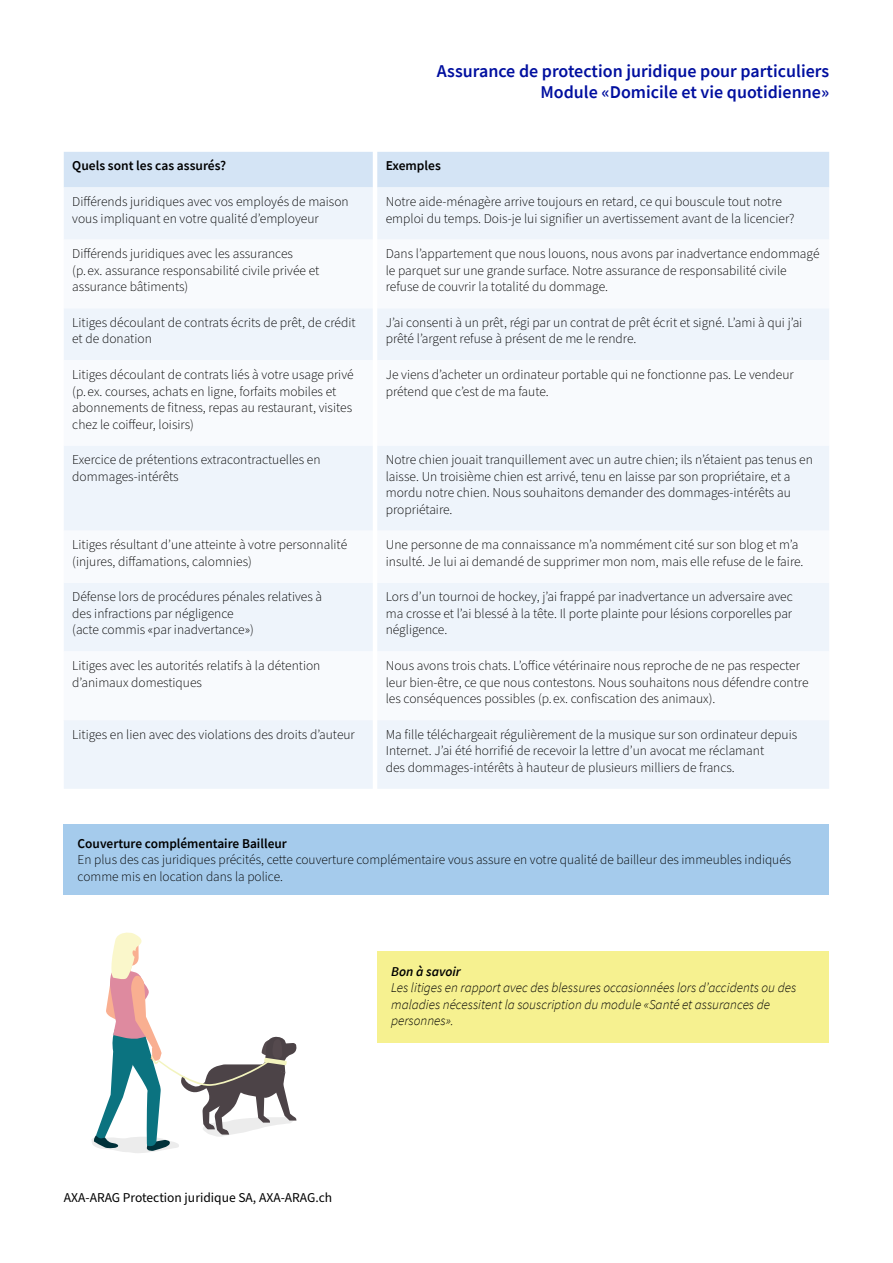
<style>
.page{position:relative;width:893px;height:1263px;background:#fff}
.page>*{position:absolute;margin:0;border:0;box-sizing:border-box;transform-origin:0 0}
.t1{font:600 18px/20.7px "Source Sans Pro";color:#000f9f;text-align:right}
.t2{font:300 13.5px/16.5px "Source Sans Pro";color:#000}
.t3{font:italic 300 13.5px/16.5px "Source Sans Pro";color:#000}
.t4{font:600 13.5px "Source Sans Pro";color:#000}
.t5{font:13.5px "Source Sans Pro";color:#000}
.t6{font:italic 600 13.5px "Source Sans Pro";color:#000}
</style>
<div class="page">
<div style="left:64px;top:152px;width:765px;height:35px;background:#d4e4f5"></div>
<div style="left:64px;top:187px;width:765px;height:602px;background:#eef4fb"></div>
<svg style="left:64px;top:240px;width:765px;height:480px"></svg>
<div style="left:377px;top:952px;width:452px;height:91px;background:#f6f190"></div>
<div style="left:64px;top:824px;width:765px;height:70px;background:#a5cbec"></div>
<svg style="left:91px;top:932px;width:206px;height:221px"></svg>
<h1 class="t1" style="left:437px;top:61px;width:394px">Assurance de protection juridique pour particuliers<br>Module «Domicile et vie quotidienne»</h1>
<p class="t4" style="left:72px;top:157px;width:156px">Quels sont les cas assurés?</p>
<p class="t4" style="left:386px;top:157px;width:57px">Exemples</p>
<p class="t2" style="left:72px;top:194px;width:278px">Différends juridiques avec vos employés de maison vous impliquant en votre qualité d’employeur</p>
<p class="t2" style="left:386px;top:194px;width:410px">Notre aide-ménagère arrive toujours en retard, ce qui bouscule tout notre emploi du temps. Dois-je lui signifier un avertissement avant de la licencier?</p>
<p class="t2" style="left:72px;top:246px;width:249px">Différends juridiques avec les assurances<br>(p. ex. assurance responsabilité civile privée et assurance bâtiments)</p>
<p class="t2" style="left:386px;top:246px;width:435px">Dans l’appartement que nous louons, nous avons par inadvertance endommagé le parquet sur une grande surface. Notre assurance de responsabilité civile refuse de couvrir la totalité du dommage.</p>
<p class="t2" style="left:72px;top:315px;width:285px">Litiges découlant de contrats écrits de prêt, de crédit et de donation</p>
<p class="t2" style="left:386px;top:315px;width:418px">J’ai consenti à un prêt, régi par un contrat de prêt écrit et signé. L’ami à qui j’ai prêté l’argent refuse à présent de me le rendre.</p>
<p class="t2" style="left:72px;top:367px;width:283px">Litiges découlant de contrats liés à votre usage privé (p. ex. courses, achats en ligne, forfaits mobiles et abonnements de fitness, repas au restaurant, visites chez le coiffeur, loisirs)</p>
<p class="t2" style="left:386px;top:367px;width:409px">Je viens d’acheter un ordinateur portable qui ne fonctionne pas. Le vendeur prétend que c’est de ma faute.</p>
<p class="t2" style="left:72px;top:452px;width:250px">Exercice de prétentions extracontractuelles en dommages-intérêts</p>
<p class="t2" style="left:386px;top:452px;width:429px">Notre chien jouait tranquillement avec un autre chien; ils n’étaient pas tenus en laisse. Un troisième chien est arrivé, tenu en laisse par son propriétaire, et a mordu notre chien. Nous souhaitons demander des dommages-intérêts au propriétaire.</p>
<p class="t2" style="left:72px;top:537px;width:276px">Litiges résultant d’une atteinte à votre personnalité (injures, diffamations, calomnies)</p>
<p class="t2" style="left:386px;top:537px;width:419px">Une personne de ma connaissance m’a nommément cité sur son blog et m’a insulté. Je lui ai demandé de supprimer mon nom, mais elle refuse de le faire.</p>
<p class="t2" style="left:72px;top:589px;width:251px">Défense lors de procédures pénales relatives à des infractions par négligence<br>(acte commis «par inadvertance»)</p>
<p class="t2" style="left:386px;top:589px;width:408px;text-align:justify">Lors d’un tournoi de hockey, j’ai frappé par inadvertance un adversaire avec ma crosse et l’ai blessé à la tête. Il porte plainte pour lésions corporelles par négligence.</p>
<p class="t2" style="left:72px;top:658px;width:250px">Litiges avec les autorités relatifs à la détention d’animaux domestiques</p>
<p class="t2" style="left:386px;top:658px;width:424px">Nous avons trois chats. L’office vétérinaire nous reproche de ne pas respecter leur bien-être, ce que nous contestons. Nous souhaitons nous défendre contre les conséquences possibles (p. ex. confiscation des animaux).</p>
<p class="t2" style="left:72px;top:726px;width:284px">Litiges en lien avec des violations des droits d’auteur</p>
<p class="t2" style="left:386px;top:726px;width:413px">Ma fille téléchargeait régulièrement de la musique sur son ordinateur depuis<br>Internet. J’ai été horrifié de recevoir la lettre d’un avocat me réclamant<br>des dommages-intérêts à hauteur de plusieurs milliers de francs.</p>
<p class="t4" style="left:78px;top:834px;width:211px">Couverture complémentaire Bailleur</p>
<p class="t2" style="left:78px;top:852px;width:715px">En plus des cas juridiques précités, cette couverture complémentaire vous assure en votre qualité de bailleur des immeubles indiqués comme mis en location dans la police.</p>
<p class="t6" style="left:391px;top:962px;width:71px">Bon à savoir</p>
<p class="t3" style="left:391px;top:979px;width:407px">Les litiges en rapport avec des blessures occasionnées lors d’accidents ou des maladies nécessitent la souscription du module «Santé et assurances de personnes».</p>
<p class="t5" style="left:64px;top:1189px;width:270px">AXA-ARAG Protection juridique SA, AXA-ARAG.ch</p>
</div>
